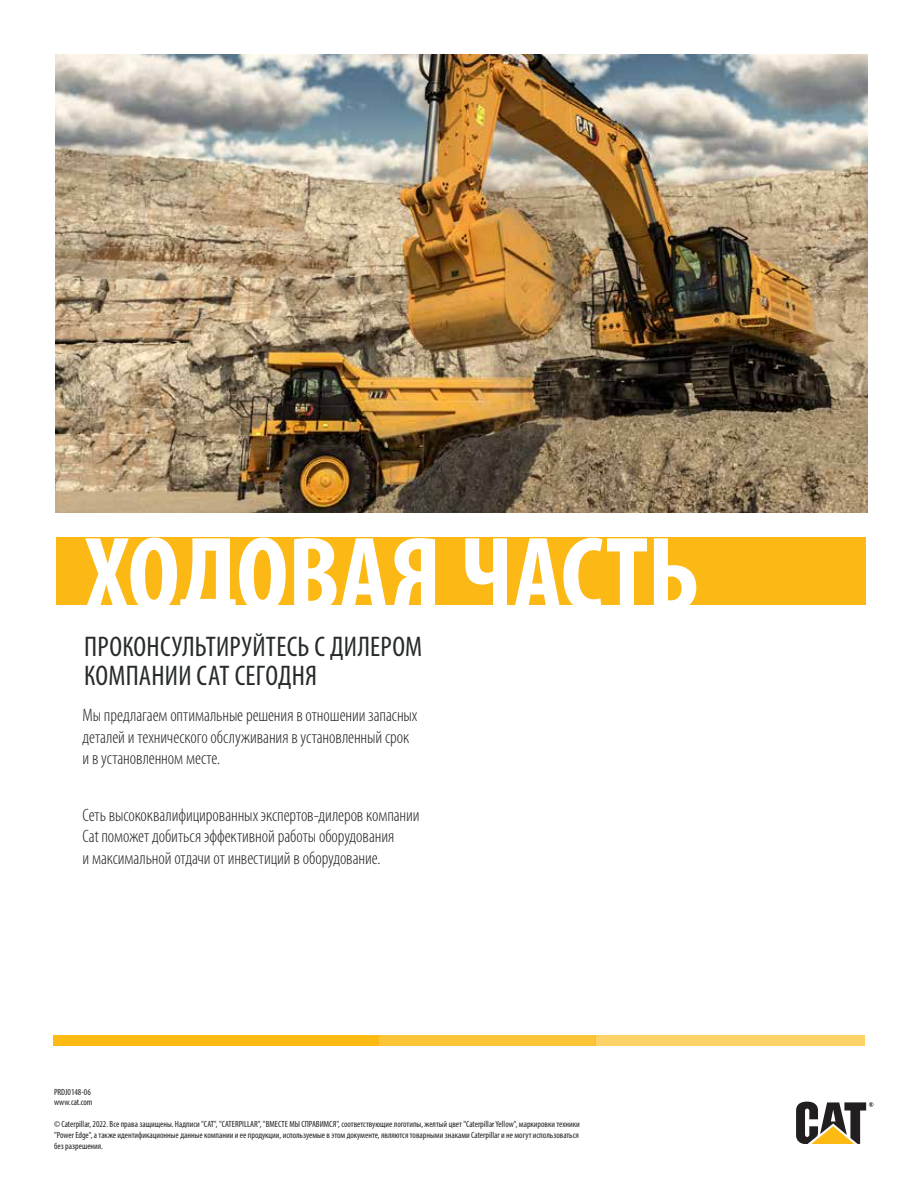
<style>
.page{position:relative;width:918px;height:1188px;background:#fff}
.page>*{position:absolute;margin:0;border:0;box-sizing:border-box;transform-origin:0 0}
.t1{font:700 condensed 108px "Myriad Pro";letter-spacing:-.005em;color:#fff}
.t2{font:condensed 28.5px/28.5px "Myriad Pro";letter-spacing:.005em;color:#272b2c}
.t3{font:300 condensed 18px/21.6px "Myriad Pro";letter-spacing:-.005em;color:#231f20}
.t4{font:condensed 9px/10.8px "Myriad Pro";color:#231f20}
</style>
<div class="page">
<img style="left:55px;top:54px;width:812px;height:459px">
<svg style="left:796px;top:1102px;width:77px;height:42px"></svg>
<div style="left:53px;top:1035px;width:325px;height:10px;background:#fcba13"></div>
<div style="left:378px;top:1035px;width:218px;height:10px;background:#fcc437"></div>
<div style="left:596px;top:1035px;width:269px;height:10px;background:#fdd266"></div>
<div style="left:56px;top:537px;width:810px;height:68px;background:#fcb814"></div>
<h1 class="t1" style="left:85px;top:508px;width:615px">ХОДОВАЯ ЧАСТЬ</h1>
<h2 class="t2" style="left:84px;top:632px;width:340px">ПРОКОНСУЛЬТИРУЙТЕСЬ С ДИЛЕРОМ<br>КОМПАНИИ CAT СЕГОДНЯ</h2>
<h3 class="t3" style="left:82px;top:704px;width:336px">Мы предлагаем оптимальные решения в отношении запасных деталей и технического обслуживания в установленный срок и в установленном месте.</h3>
<h3 class="t3" style="left:82px;top:804px;width:339px">Сеть высококвалифицированных экспертов-дилеров компании<br>Cat поможет добиться эффективной работы оборудования<br>и максимальной отдачи от инвестиций в оборудование.</h3>
<p class="t4" style="left:54px;top:1086px;width:40px">PRDJ0148-06 www.cat.com</p>
<p class="t4" style="left:54px;top:1119px;width:527px;text-align:justify">© Caterpillar, 2022. Все права защищены. Надписи "CAT", "CATERPILLAR", "ВМЕСТЕ МЫ СПРАВИМСЯ", соответствующие логотипы, желтый цвет "Caterpillar Yellow", маркировки техники "Power Edge", а также идентификационные данные компании и ее продукции, используемые в этом документе, являются товарными знаками Caterpillar и не могут использоваться без разрешения.</p>
</div>
